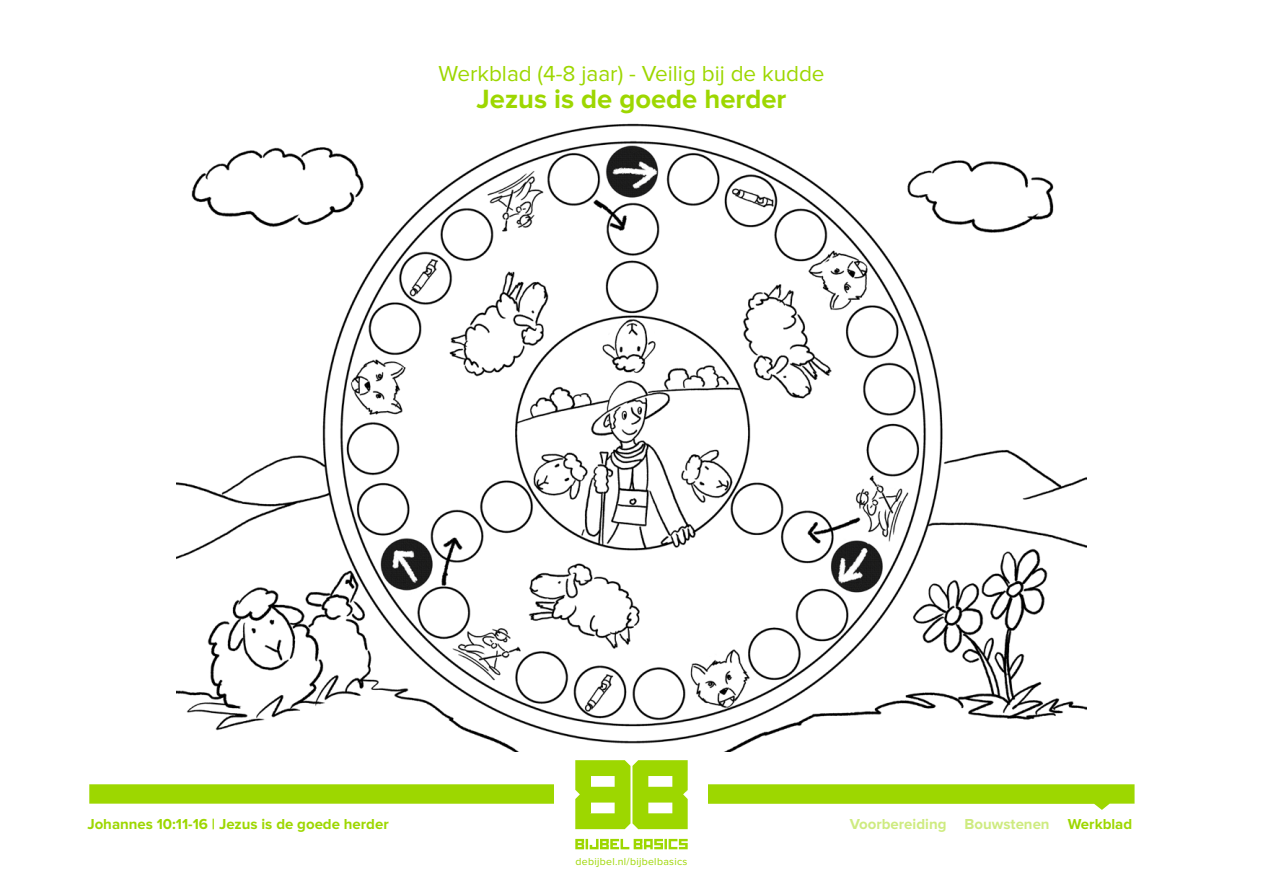
<style>
.page{position:relative;width:1263px;height:893px;background:#fff}
.page>*{position:absolute;margin:0;border:0;box-sizing:border-box;transform-origin:0 0}
.t1{font:700 27.3px "Proxima Nova";color:#9dd700}
.t2{font:22.5px "Proxima Nova";color:#9dd700}
.t3{font:700 15px "Proxima Nova";color:#9dd700}
.t4{font:700 15px "Proxima Nova";color:#ceeb80}
.t5{font:10.5px "Proxima Nova";letter-spacing:.03em;color:#9dd700}
.s1{color:#9dd700}
</style>
<div class="page">
<img style="left:177px;top:123px;width:909px;height:628px">
<div style="left:555px;top:744px;width:153px;height:116px;background:#fff"></div>
<svg style="left:575px;top:839px;width:113px;height:10px"></svg>
<svg style="left:89px;top:760px;width:1045px;height:69px"></svg>
<h2 class="t2" style="left:438px;top:63px;width:388px">Werkblad (4-8 jaar) - Veilig bij de kudde</h2>
<h1 class="t1" style="left:477px;top:87px;width:311px">Jezus is de goede herder</h1>
<p class="t3" style="left:87px;top:817px;width:303px">Johannes 10:11-16 | Jezus is de goede herder</p>
<p class="t5" style="left:575px;top:856px;width:113px">debijbel.nl/bijbelbasics</p>
<p class="t4" style="left:850px;top:817px;width:284px">Voorbereiding Bouwstenen <span class="s1">Werkblad</span></p>
</div>
